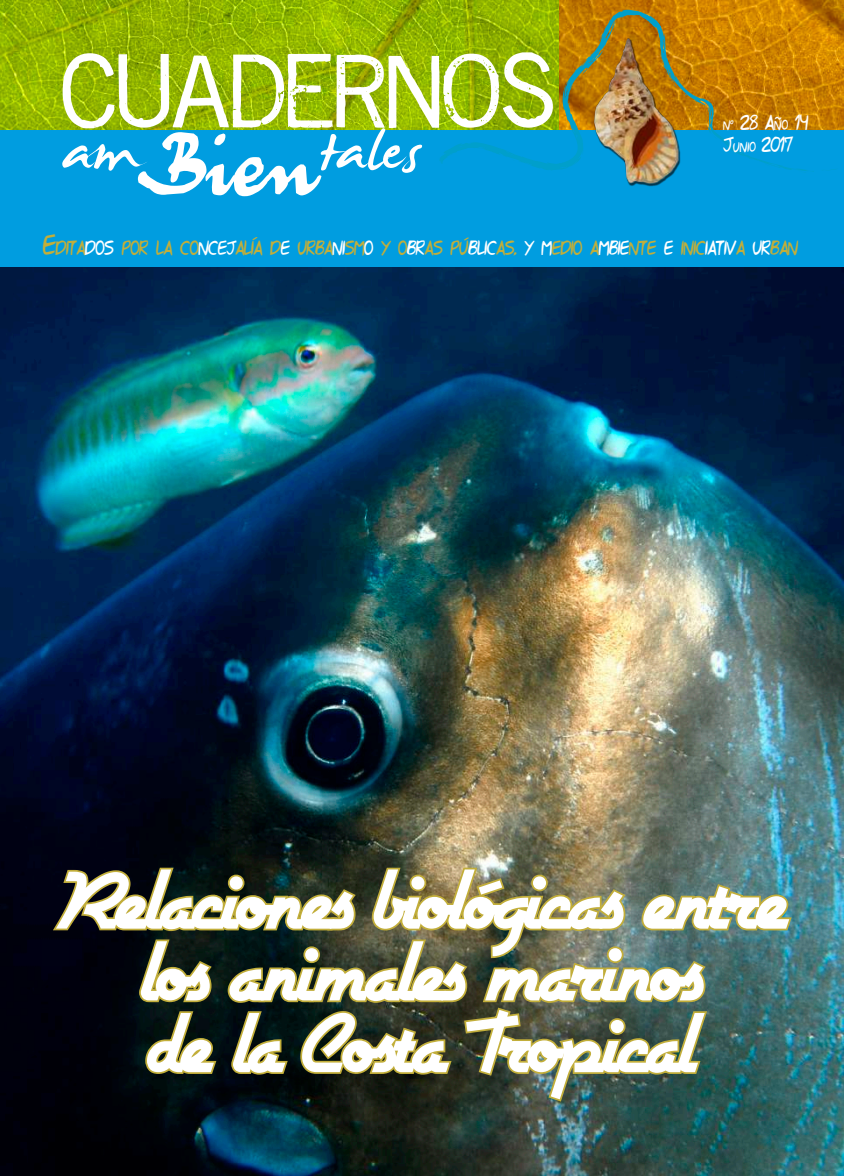
<style>
.page{position:relative;width:844px;height:1176px;background:#fff}
.page>*{position:absolute;margin:0;border:0;box-sizing:border-box;transform-origin:0 0}
.t1{font:103.25px "James Fajardo";color:#fff}
.t2{font:96.25px/71.8px "Airstream";letter-spacing:-.04em;color:#fff;text-align:center}
.t3{font:78.4px "Reprise Stamp";color:#fff}
.t4{font:21.88px/21.9px "Shark Got Your Hand";color:#fff}
.t5{font:20.82px "Shark Got Your Hand";letter-spacing:-.03em;color:#c2ae3a}
.s1{font-family:"Juergen"}
.s2{font-size:14.17px}
.s3{font-size:29.75px}
.s4{color:#fff}
</style>
<div class="page">
<img style="left:0;top:267px;width:843px;height:909px">
<img style="left:0;top:0;width:517px;height:130px">
<img style="left:754px;top:0;width:89px;height:130px">
<div style="left:0;top:130px;width:843px;height:137px;background:#009de0"></div>
<img style="left:517px;top:0;width:237px;height:187px">
<img style="left:438px;top:8px;width:376px;height:164px">
<svg style="left:599px;top:38px;width:10px;height:8px"></svg>
<svg style="left:794px;top:170px;width:14px;height:2px"></svg>
<svg style="left:761px;top:163px;width:9px;height:4px"></svg>
<svg style="left:746px;top:157px;width:9px;height:4px"></svg>
<svg style="left:698px;top:103px;width:6px;height:2px"></svg>
<svg style="left:684px;top:94px;width:8px;height:2px"></svg>
<svg style="left:664px;top:69px;width:3px;height:6px"></svg>
<svg style="left:509px;top:158px;width:7px;height:3px"></svg>
<img style="left:50px;top:840px;width:743px;height:264px">
<h3 class="t3" style="left:61px;top:34px;width:495px">CUADERNOS</h3>
<h1 class="t1" style="left:63px;top:97px;width:358px">am<span class="s1">bien</span>tales</h1>
<p class="t4" style="left:723px;top:110px;width:87px"><span class="s2">Nº</span> 28 Año 14<br>Junio 2017</p>
<p class="t5" style="left:43px;top:237px;width:756px"><span class="s3">E</span>DITA<span class="s4">DOS</span> POR LA CO<span class="s4">NCEJ</span>ALÍA D<span class="s4">E</span> URBA<span class="s4">NI</span>SM<span class="s4">O</span> Y O<span class="s4">BR</span>AS PÚ<span class="s4">BLIC</span>AS<span class="s3">,</span> <span class="s4">Y M</span>EDIO A<span class="s4">MBIE</span>NTE <span class="s4">E</span> INIC<span class="s4">IATIV</span>A <span class="s4">UR</span>BAN</p>
<h2 class="t2" style="left:56px;top:870px;width:734px">Relaciones biológicas entre los animales marinos<br>de la Costa Tropical</h2>
</div>
